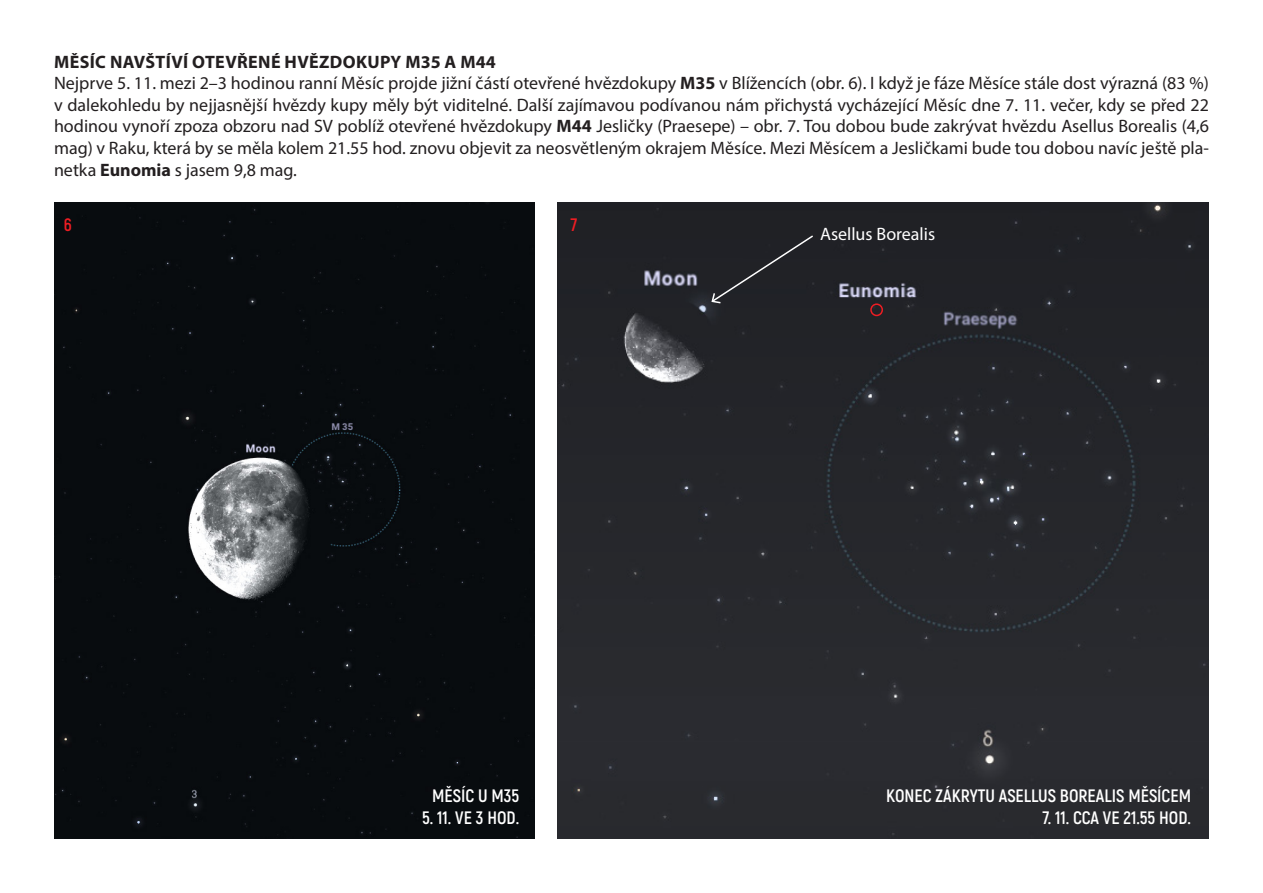
<style>
.page{position:relative;width:1263px;height:893px;background:#fff}
.page>*{position:absolute;margin:0;border:0;box-sizing:border-box;transform-origin:0 0}
.t1{font:18px/21.6px "Myriad Pro";color:#231f20}
.t2{font:700 18px "Akrobat";color:#fff}
.t3{font:18px "Myriad Pro";color:#fff}
.t4{font:700 18px "Akrobat";color:#ee1d23}
.s1{font-weight:700}
</style>
<div class="page">
<div style="left:54px;top:202px;width:481px;height:637px;background:#080c0f"></div>
<div style="left:557px;top:202px;width:652px;height:637px;background:#26272c"></div>
<div style="left:710px;top:234px;width:105px;height:70px;background:#212226"></div>
<div style="left:870px;top:303px;width:13px;height:13px;border:2px solid #ee1d23;border-radius:50%"></div>
<p class="t1" style="left:54px;top:50px;width:1156px"><span class="s1">MĚSÍC NAVŠTÍVÍ OTEVŘENÉ HVĚZDOKUPY M35 A M44<br></span>Nejprve 5. 11. mezi 2–3 hodinou ranní Měsíc projde jižní částí otevřené hvězdokupy <span class="s1">M35</span> v Blížencích (obr. 6). I když je fáze Měsíce stále dost výrazná (83 %) v dalekohledu by nejjasnější hvězdy kupy měly být viditelné. Další zajímavou podívanou nám přichystá vycházející Měsíc dne 7. 11. večer, kdy se před 22 hodinou vynoří zpoza obzoru nad SV poblíž otevřené hvězdokupy <span class="s1">M44</span> Jesličky (Praesepe) – obr. 7. Tou dobou bude zakrývat hvězdu Asellus Borealis (4,6 mag) v Raku, která by se měla kolem 21.55 hod. znovu objevit za neosvětleným okrajem Měsíce. Mezi Měsícem a Jesličkami bude tou dobou navíc ještě pla&shy;netka <span class="s1">Eunomia</span> s jasem 9,8 mag.</p>
<p class="t4" style="left:64px;top:213px;width:10px">6</p>
<p class="t4" style="left:571px;top:213px;width:8px">7</p>
<p class="t3" style="left:820px;top:223px;width:117px">Asellus Borealis</p>
<p class="t2" style="left:432px;top:785px;width:89px">MĚSÍC U M35</p>
<p class="t2" style="left:422px;top:806px;width:99px">5. 11. VE 3 HOD.</p>
<p class="t2" style="left:886px;top:785px;width:306px">KONEC ZÁKRYTU ASELLUS BOREALIS MĚSÍCEM</p>
<p class="t2" style="left:1043px;top:806px;width:150px">7. 11. CCA VE 21.55 HOD.</p>
</div>
